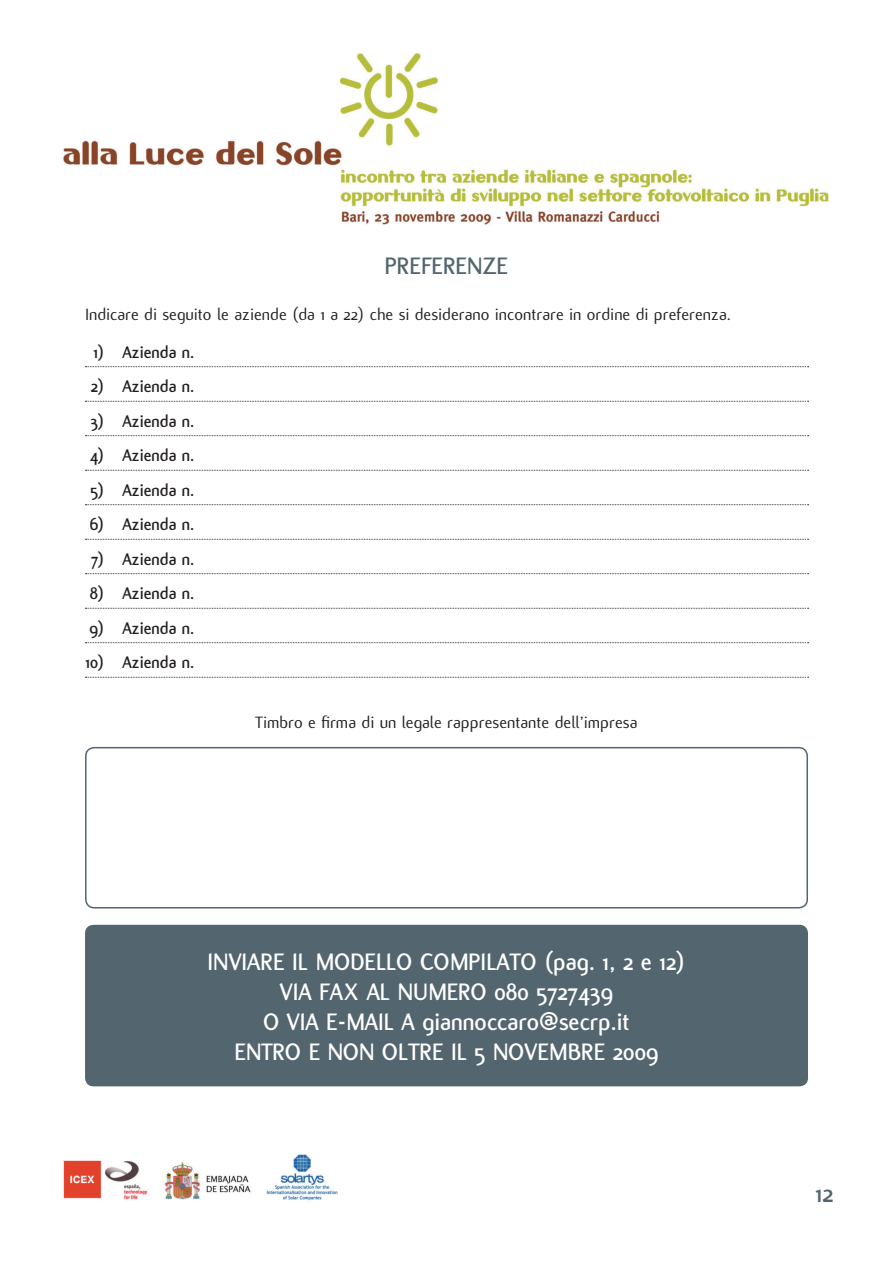
<style>
.page{position:relative;width:893px;height:1263px;background:#fff}
.page>*{position:absolute;margin:0;border:0;box-sizing:border-box;transform-origin:0 0}
.t1{font:700 27px "Flux";color:#53656e}
.t2{font:700 25.5px/30px "Flux";color:#fff;text-align:center}
.t3{font:700 25.5px "Flux";color:#53656e}
.t4{font:18px "Flux";color:#231f20}
.t5{font:700 18px "Flux";color:#231f20}
</style>
<div class="page">
<img style="left:63px;top:53px;width:766px;height:1148px">
<svg style="left:85px;top:366px;width:723px;height:1px"></svg>
<svg style="left:85px;top:401px;width:723px;height:1px"></svg>
<svg style="left:85px;top:435px;width:723px;height:1px"></svg>
<svg style="left:85px;top:470px;width:723px;height:1px"></svg>
<svg style="left:85px;top:504px;width:723px;height:1px"></svg>
<svg style="left:85px;top:539px;width:723px;height:1px"></svg>
<svg style="left:85px;top:573px;width:723px;height:1px"></svg>
<svg style="left:85px;top:608px;width:723px;height:1px"></svg>
<svg style="left:85px;top:642px;width:723px;height:1px"></svg>
<svg style="left:85px;top:677px;width:723px;height:1px"></svg>
<div style="left:85px;top:747px;width:723px;height:162px;border:2px solid #53656e;border-radius:9px"></div>
<div style="left:85px;top:925px;width:723px;height:161px;background:#53656e;border-radius:9px"></div>
<h2 class="t3" style="left:385px;top:256px;width:125px">PREFERENZE</h2>
<p class="t4" style="left:85px;top:307px;width:647px">Indicare di seguito le aziende (da 1 a 22) che si desiderano incontrare in ordine di preferenza.</p>
<p class="t5" style="left:94px;top:345px;width:102px">1) Azienda n.</p>
<p class="t5" style="left:91px;top:379px;width:105px">2) Azienda n.</p>
<p class="t5" style="left:91px;top:414px;width:105px">3) Azienda n.</p>
<p class="t5" style="left:90px;top:448px;width:106px">4) Azienda n.</p>
<p class="t5" style="left:90px;top:483px;width:105px">5) Azienda n.</p>
<p class="t5" style="left:90px;top:517px;width:106px">6) Azienda n.</p>
<p class="t5" style="left:91px;top:552px;width:104px">7) Azienda n.</p>
<p class="t5" style="left:90px;top:586px;width:106px">8) Azienda n.</p>
<p class="t5" style="left:90px;top:621px;width:106px">9) Azienda n.</p>
<p class="t5" style="left:85px;top:655px;width:110px">10) Azienda n.</p>
<p class="t4" style="left:256px;top:715px;width:383px">Timbro e firma di un legale rappresentante dell’impresa</p>
<h2 class="t2" style="left:208px;top:949px;width:479px">INVIARE IL MODELLO COMPILATO (pag. 1, 2 e 12)<br>VIA FAX AL NUMERO 080 5727439<br>O VIA E-MAIL A giannoccaro@secrp.it<br>ENTRO E NON OLTRE IL 5 NOVEMBRE 2009</h2>
<h1 class="t1" style="left:815px;top:1183px;width:20px">12</h1>
</div>
